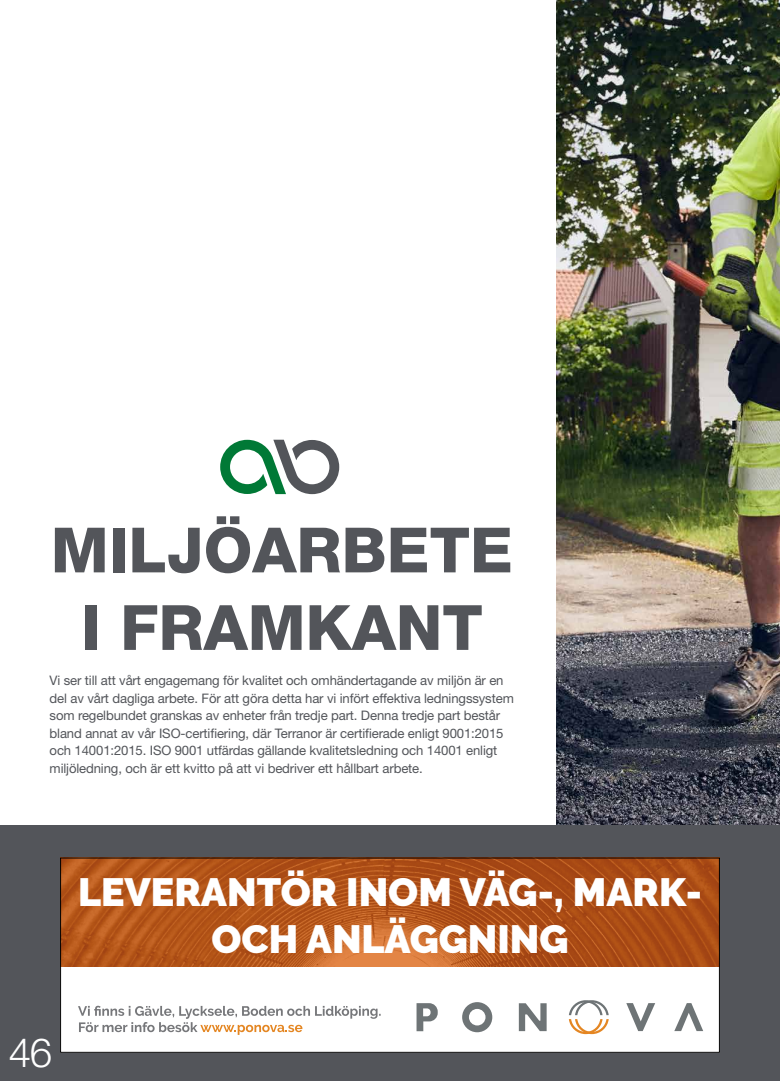
<style>
.page{position:relative;width:780px;height:1081px;background:#fff}
.page>*{position:absolute;margin:0;border:0;box-sizing:border-box;transform-origin:0 0}
.t1{font:800 62.5px/77.5px "Helvetica Neue LT Std";color:#53555a;text-align:center}
.t2{font:300 40.25px "Helvetica Neue LT Std";color:#fff}
.t3{font:900 39.25px/47.1px "Raleway";color:#fff;text-align:center}
.t4{font:13.12px/17.5px "Helvetica Neue LT Std";letter-spacing:-.01em;color:#53555a}
</style>
<div class="page">
<img style="left:556px;top:0;width:224px;height:826px">
<div style="left:0;top:826px;width:780px;height:255px;background:#53555a"></div>
<div style="left:60px;top:857px;width:659px;height:195px;background:#fff"></div>
<svg style="left:62px;top:859px;width:655px;height:107px;background:#b3551b"></svg>
<svg style="left:78px;top:1005px;width:302px;height:30px"></svg>
<svg style="left:569px;top:1000px;width:39px;height:34px"></svg>
<svg style="left:416px;top:1003px;width:21px;height:28px"></svg>
<svg style="left:462px;top:1002px;width:30px;height:30px"></svg>
<svg style="left:519px;top:1003px;width:27px;height:28px"></svg>
<svg style="left:626px;top:1003px;width:29px;height:28px"></svg>
<svg style="left:674px;top:1003px;width:29px;height:28px"></svg>
<svg style="left:220px;top:440px;width:119px;height:54px"></svg>
<h1 class="t1" style="left:51px;top:511px;width:463px">MILJÖARBETE<br>I FRAMKANT</h1>
<p class="t4" style="left:50px;top:671px;width:465px">Vi ser till att vårt engagemang för kvalitet och omhändertagande av miljön är en del av vårt dagliga arbete. För att göra detta har vi infört effektiva ledningssystem som regelbundet granskas av enheter från tredje part. Denna tredje part består bland annat av vår ISO-certifiering, där Terranor är certifierade enligt 9001:2015 och 14001:2015. ISO 9001 utfärdas gällande kvalitetsledning och 14001 enligt miljöledning, och är ett kvitto på att vi bedriver ett hållbart arbete.</p>
<h3 class="t3" style="left:78px;top:868px;width:625px">LEVERANTÖR INOM VÄG-, MARK-<br>OCH ANLÄGGNING</h3>
<h2 class="t2" style="left:9px;top:1028px;width:45px">46</h2>
</div>
